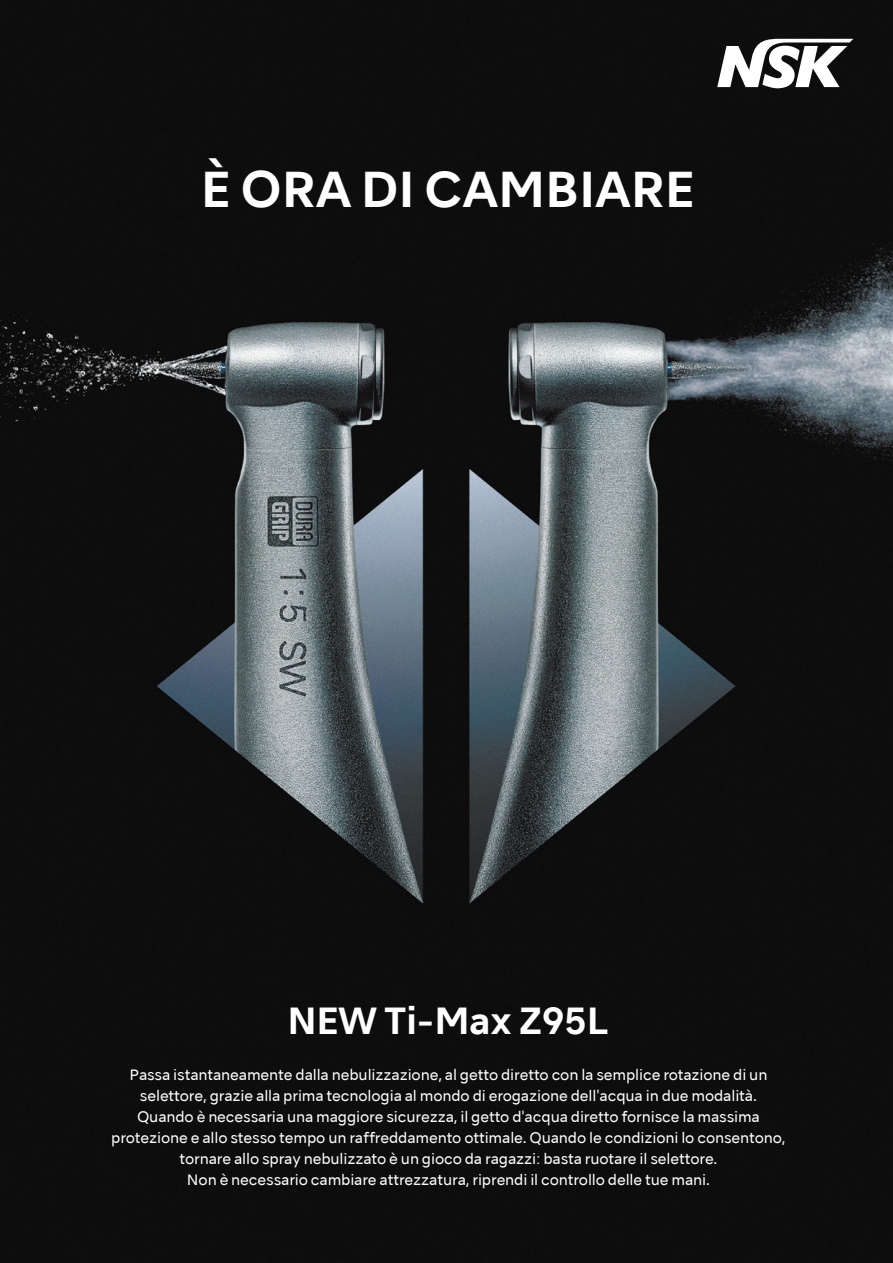
<style>
.page{position:relative;width:893px;height:1263px;background:#fff}
.page>*{position:absolute;margin:0;border:0;box-sizing:border-box;transform-origin:0 0}
.t1{font:700 48px "NSKTSRE";letter-spacing:-.02em;color:#fff}
.t2{font:700 36px "NSKTSRE";letter-spacing:-.02em;color:#fff}
.t3{font:14.25px/21px "NSKTSRE";letter-spacing:-.01em;color:#fff;text-align:center}
</style>
<div class="page">
<img style="left:0;top:0;width:893px;height:1263px">
<svg style="left:717px;top:39px;width:136px;height:49px"></svg>
<h1 class="t1" style="left:200px;top:156px;width:497px">È ORA DI CAMBIARE</h1>
<h2 class="t2" style="left:287px;top:997px;width:323px">NEW Ti-Max Z95L</h2>
<p class="t3" style="left:111px;top:1064px;width:676px">Passa istantaneamente dalla nebulizzazione, al getto diretto con la semplice rotazione di un selettore, grazie alla prima tecnologia al mondo di erogazione dell'acqua in due modalità.<br>Quando è necessaria una maggiore sicurezza, il getto d'acqua diretto fornisce la massima protezione e allo stesso tempo un raffreddamento ottimale. Quando le condizioni lo consentono, tornare allo spray nebulizzato è un gioco da ragazzi: basta ruotare il selettore.<br>Non è necessario cambiare attrezzatura, riprendi il controllo delle tue mani.</p>
</div>
